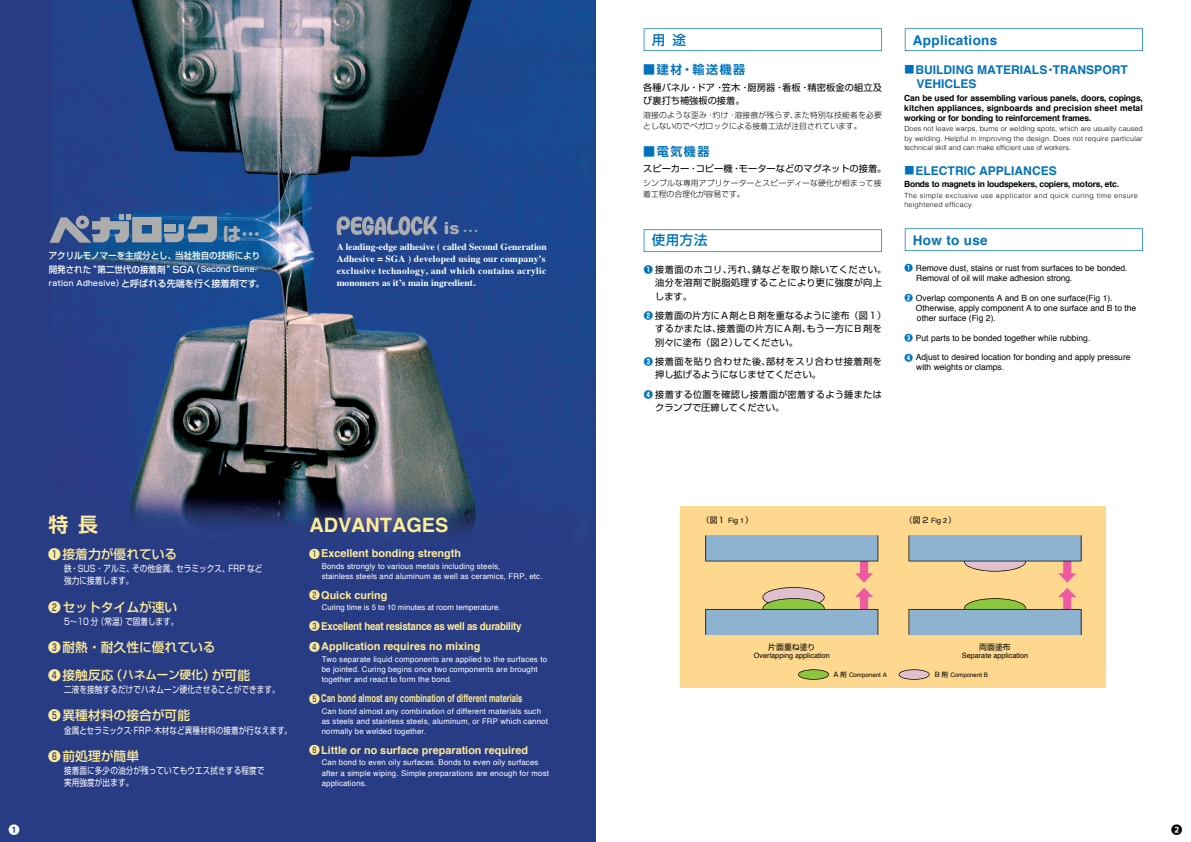
<style>
.page{position:relative;width:1191px;height:842px;background:#fff}
.page>*{position:absolute;margin:0;border:0;box-sizing:border-box;transform-origin:0 0}
.t1{font:700 19.8px "Helvetica";color:#ffec96}
.t2{font:700 19.8px "Shin Go Pro De";color:#ffec96}
.t3{font:800 18.5px "Shin Go Pro";color:#adadad}
.t4{font:900 16.8px "Arial";color:#adadad}
.t5{font:700 13.5px "Helvetica";letter-spacing:.025em;color:#0072bc}
.t6{font:500 13.5px "Shin Go Pro";letter-spacing:.05em;color:#0072bc}
.t7{font:500 12.8px "Shin Go Pro";color:#ffec96}
.t8{font:700 12px/14.3px "Helvetica";color:#0072bc}
.t9{font:700 12px "Shin Go Pro De";letter-spacing:.125em;color:#0072bc}
.t10{font:500 11.3px "Koz Go Pro";color:#fff}
.t11{font:500 11.3px "Koz Go Pro";color:#000}
.t12{font:700 10.8px "Helvetica";color:#ffec96}
.t13{font:700 10.8px "Helvetica";color:#ffec96;scale:.7 1}
.t14{font:700 10.8px "Helvetica";letter-spacing:-.025em;color:#ffec96;scale:.9 1}
.t15{font:700 9.5px/11.9px "Times";letter-spacing:.015em;color:#fff}
.t16{font:9.2px/13.5px "Shin Go Pro";letter-spacing:.025em;color:#000}
.t17{font:9.2px/12.1px "Shin Go Pro";letter-spacing:.02em;color:#fff;scale:.82 1}
.t18{font:9.2px "Shin Go Pro";color:#000}
.t19{font:9.2px/13.5px "Shin Go Pro";letter-spacing:.05em;color:#000}
.t20{font:9.2px "Shin Go Pro";color:#fff;scale:.82 1}
.t21{font:500 9.1px/14px "Shin Go Pro";color:#fff;scale:.93 1}
.t22{font:8.5px/9.8px "Helvetica";color:#000}
.t23{font:700 8.5px/9.9px "Helvetica";letter-spacing:-.02em;color:#000;text-align:justify}
.t24{font:7.9px "Shin Go Pro";color:#000}
.t25{font:7.8px/10.2px "Helvetica";letter-spacing:.02em;color:#fff}
.t26{font:300 7.8px/11.3px "Shin Go Pro";color:#000}
.t27{font:300 7.8px/11.3px "Shin Go Pro";letter-spacing:.02em;color:#000}
.t28{font:7.8px "Helvetica";color:#fff}
.t29{font:7.2px "Helvetica";color:#000}
.t30{font:300 7.1px/9.2px "Helvetica";letter-spacing:.04em;color:#000;text-align:justify}
.t31{font:6.2px "Helvetica";color:#000}
.s1{font-size:7.6px}
.s2{font-weight:700;color:#0072bc}
.s3{font-family:"Shin Go Pro De";font-size:9.9px}
.s4{font-family:"Shin Go Pro";font-weight:700;color:#0072bc}
.s5{font-family:"Helvetica";font-size:7.2px}
.s6{font-family:"Shin Go Pro";font-weight:500}
.s7{font-size:11.5px}
.s8{font-family:"Shin Go Pro";font-size:6.7px}
</style>
<div class="page">
<img style="left:0;top:0;width:595px;height:842px">
<svg style="left:49px;top:214px;width:168px;height:29px;background:#6e85a1"></svg>
<svg style="left:643px;top:28px;width:239px;height:23px"></svg>
<svg style="left:643px;top:229px;width:239px;height:23px"></svg>
<svg style="left:904px;top:28px;width:239px;height:23px"></svg>
<svg style="left:904px;top:228px;width:239px;height:23px"></svg>
<div style="left:680px;top:506px;width:426px;height:182px;background:#fed88f"></div>
<svg style="left:705px;top:535px;width:173px;height:100px"></svg>
<svg style="left:908px;top:535px;width:173px;height:100px"></svg>
<svg style="left:798px;top:669px;width:31px;height:11px"></svg>
<svg style="left:898px;top:669px;width:31px;height:11px"></svg>
<svg style="left:336px;top:215px;width:101px;height:20px;background:#6d7e9e"></svg>
<h2 class="t3" style="left:223px;top:219px;width:39px">は…</h2>
<p class="t21" style="left:49px;top:247px;width:233px">アクリルモノマーを主成分とし、当社独自の技術により開発された“第二世代の接着剤”SGA（<span class="s1">Second Gene&shy;ration Adhesive）</span>と呼ばれる先端を行く接着剤です。</p>
<h3 class="t4" style="left:444px;top:216px;width:37px">is<sub>…</sub></h3>
<p class="t15" style="left:337px;top:240px;width:211px">A leading-edge adhesive ( called Second Generation Adhesive = SGA ) developed using our company’s exclusive technology, and which contains acrylic monomers as it’s main ingredient.</p>
<h3 class="t6" style="left:651px;top:28px;width:36px">用途</h3>
<h3 class="t9" style="left:643px;top:60px;width:104px">■建材・輸送機器</h3>
<p class="t16" style="left:643px;top:80px;width:240px">各種パネル・ドア・笠木・厨房器・看板・精密板金の組立及び裏打ち補強板の接着。</p>
<p class="t26" style="left:643px;top:108px;width:240px">溶接のような歪み・灼け・溶接痕が残らず、また特別な技能者を必要としないのでペガロックによる接着工法が注目されています。</p>
<h3 class="t9" style="left:643px;top:141px;width:68px">■電気機器</h3>
<p class="t18" style="left:643px;top:161px;width:245px">スピーカー・コピー機・モーターなどのマグネットの接着。</p>
<p class="t27" style="left:643px;top:176px;width:240px">シンプルな専用アプリケーターとスピーディーな硬化が相まって接着工程の合理化が容易です。</p>
<h3 class="t6" style="left:651px;top:229px;width:57px">使用方法</h3>
<p class="t16" style="left:643px;top:261px;width:244px"><span class="s2">❶</span> 接着面のホコリ、汚れ、錆などを取り除いてください。　油分を溶剤で脱脂処理することにより更に強度が向上　します。</p>
<p class="t18" style="left:643px;top:308px;width:244px"><span class="s2">❷</span> 接着面の片方にA 剤とB 剤を重なるように塗布（図１）</p>
<p class="t16" style="left:655px;top:321px;width:228px">するかまたは、接着面の片方にA剤、もう一方にB 剤を</p>
<p class="t18" style="left:643px;top:335px;width:156px">　別々に塗布（図２）してください。</p>
<p class="t19" style="left:643px;top:354px;width:240px"><span class="s2">❸</span> 接着面を貼り合わせた後、部材をスリ合わせ接着剤を　押し拡げるようになじませてください。</p>
<p class="t16" style="left:643px;top:386px;width:240px"><span class="s2">❹</span> 接着する位置を確認し接着面が密着するよう錘または　クランプで圧締してください。</p>
<h3 class="t5" style="left:912px;top:29px;width:86px">Applications</h3>
<h3 class="t8" style="left:916px;top:63px;width:213px;text-indent:-12px"><span class="s3">■</span>BUILDING MATERIALS•TRANSPORT<br>VEHICLES</h3>
<p class="t23" style="left:904px;top:93px;width:240px">Can be used for assembling various panels, doors, copings, kitchen appliances, signboards and precision sheet metal working or for bonding to reinforcement frames.</p>
<p class="t30" style="left:904px;top:124px;width:240px">Does not leave warps, burns or welding spots, which are usually caused by welding. Helpful in improving the design. Does not require particular technical skill and can make efficient use of workers.</p>
<h3 class="t8" style="left:904px;top:163px;width:154px"><span class="s3">■</span>ELECTRIC APPLIANCES</h3>
<p class="t23" style="left:904px;top:179px;width:216px">Bonds to magnets in loudspekers, copiers, motors, etc.</p>
<p class="t30" style="left:904px;top:191px;width:235px">The simple exclusive use applicator and quick curing time ensure heightened efficacy.</p>
<h3 class="t5" style="left:912px;top:229px;width:76px">How to use</h3>
<p class="t22" style="left:916px;top:263px;width:212px;text-indent:-12px"><span class="s4">❶</span> Remove dust, stains or rust from surfaces to be bonded.<br>Removal of oil will make adhesion strong.</p>
<p class="t22" style="left:916px;top:293px;width:222px;text-indent:-11px"><span class="s4">❷</span> Overlap components A and B on one surface(Fig 1).<br>Otherwise, apply component A to one surface and B to the other surface (Fig 2).</p>
<p class="t22" style="left:904px;top:333px;width:187px"><span class="s4">❸</span> Put parts to be bonded together while rubbing.</p>
<p class="t22" style="left:916px;top:353px;width:216px;text-indent:-12px"><span class="s4">❹</span> Adjust to desired location for bonding and apply pressure with weights or clamps.</p>
<h1 class="t2" style="left:48px;top:508px;width:51px">特長</h1>
<h1 class="t1" style="left:309px;top:509px;width:140px">ADVANTAGES</h1>
<p class="t24" style="left:702px;top:514px;width:53px">（図１ <span class="s5">Fig 1</span>）</p>
<p class="t24" style="left:905px;top:514px;width:53px">（図 2 <span class="s5">Fig 2</span>）</p>
<h3 class="t7" style="left:48px;top:544px;width:131px">❶接着力が優れている</h3>
<h3 class="t12" style="left:309px;top:545px;width:153px"><span class="s6">❶</span>Excellent bonding strength</h3>
<p class="t17" style="left:64px;top:562px;width:243px">鉄・SUS・アルミ、その他金属、セラミックス、FRP など強力に接着します。</p>
<p class="t25" style="left:322px;top:561px;width:222px">Bonds strongly to various metals including steels,<br>stainless steels and aluminum as well as ceramics, FRP, etc.</p>
<h3 class="t7" style="left:48px;top:596px;width:131px">❷セットタイムが速い</h3>
<h3 class="t7" style="left:48px;top:636px;width:169px">❸耐熱・耐久性に優れている</h3>
<p class="t17" style="left:64px;top:682px;width:264px">二液を接触するだけでハネムーン硬化させることができます。</p>
<p class="t20" style="left:64px;top:614px;width:141px">5～10 分（常温）で固着します。</p>
<h3 class="t7" style="left:48px;top:664px;width:203px">❹接触反応（<span class="s7">ハネムーン硬化</span>）が可能</h3>
<h3 class="t12" style="left:309px;top:586px;width:80px"><span class="s6">❷</span>Quick curing</h3>
<h3 class="t14" style="left:309px;top:617px;width:238px"><span class="s6">❸</span>Excellent heat resistance as well as durability</h3>
<p class="t25" style="left:322px;top:654px;width:227px">Two separate liquid components are applied to the surfaces to be jointed. Curing begins once two components are brought together and react to form the bond.</p>
<p class="t28" style="left:322px;top:601px;width:180px">Curing time is 5 to 10 minutes at room temperature.</p>
<h3 class="t12" style="left:309px;top:638px;width:173px"><span class="s6">❹</span>Application requires no mixing</h3>
<h3 class="t13" style="left:309px;top:690px;width:306px"><span class="s6">❺</span>Can bond almost any combination of different materials</h3>
<p class="t24" style="left:768px;top:640px;width:49px">片面重ね塗り</p>
<p class="t29" style="left:754px;top:650px;width:77px">Overlapping application</p>
<p class="t24" style="left:979px;top:640px;width:33px">両面塗布</p>
<p class="t29" style="left:962px;top:650px;width:68px">Separate application</p>
<p class="t31" style="left:833px;top:670px;width:55px"><span class="s8">A 剤</span> Component A</p>
<p class="t31" style="left:934px;top:670px;width:55px"><span class="s8">B 剤</span> Component B</p>
<h3 class="t7" style="left:48px;top:705px;width:143px">❺異種材料の接合が可能</h3>
<p class="t17" style="left:64px;top:723px;width:279px">金属とセラミックス･FRP･木材など異種材料の接着が行なえます。</p>
<p class="t25" style="left:322px;top:706px;width:228px">Can bond almost any combination of different materials such as steels and stainless steels, aluminum, or FRP which cannot normally be welded together.</p>
<h3 class="t7" style="left:48px;top:745px;width:92px">❻前処理が簡単</h3>
<p class="t17" style="left:64px;top:763px;width:246px">接着面に多少の油分が残っていてもウエス拭きする程度で実用強度が出ます。</p>
<h3 class="t12" style="left:309px;top:741px;width:220px"><span class="s6">❻</span>Little or no surface preparation required</h3>
<p class="t25" style="left:322px;top:758px;width:229px">Can bond to even oily surfaces. Bonds to even oily surfaces after a simple wiping. Simple preparations are enough for most applications.</p>
<h3 class="t10" style="left:9px;top:822px;width:13px">❶</h3>
<h3 class="t11" style="left:1171px;top:822px;width:13px">❷</h3>
</div>
